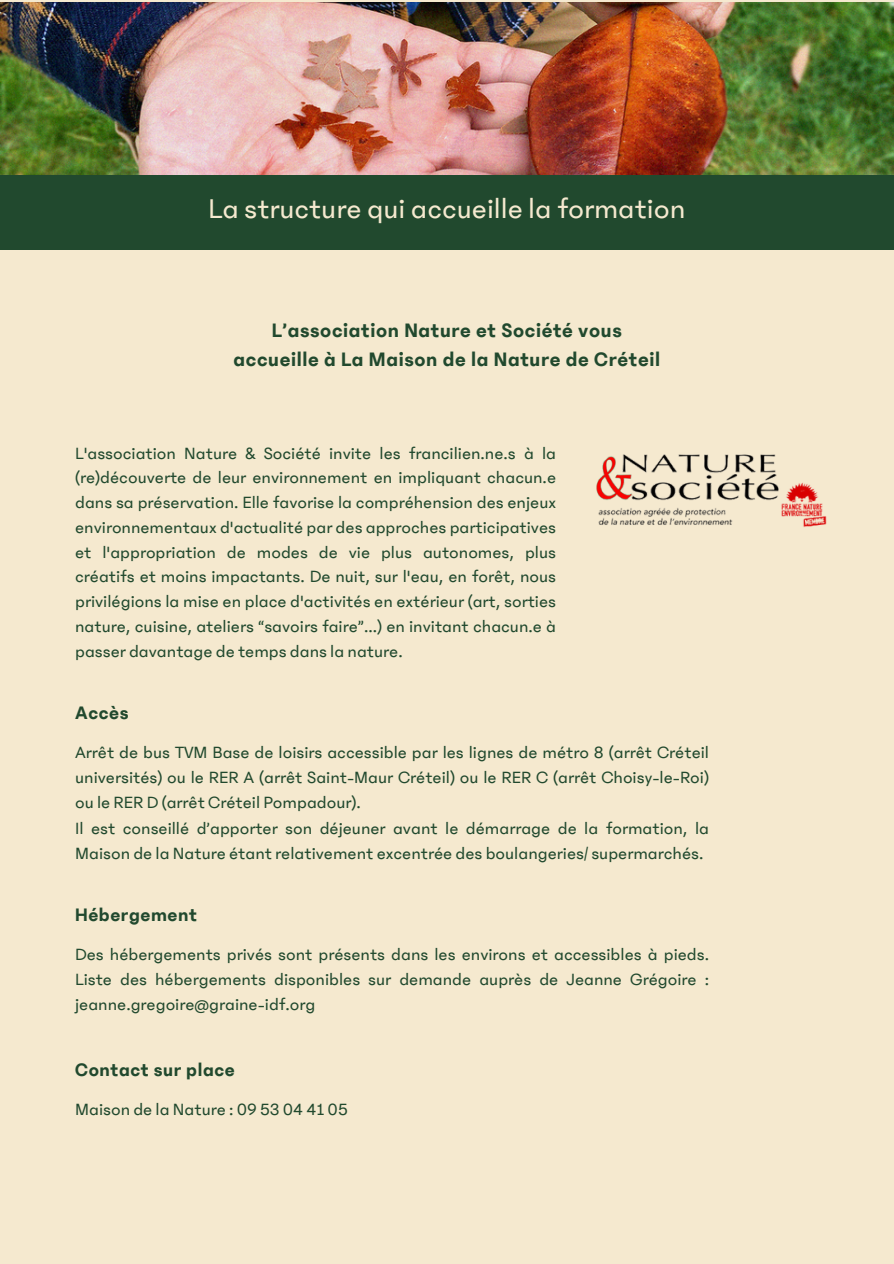
<style>
.page{position:relative;width:894px;height:1264px;background:#fff}
.page>*{position:absolute;margin:0;border:0;box-sizing:border-box;transform-origin:0 0}
.t1{font:30px "Phantom Sans 0.6";color:#f5e9cf}
.t2{font:600 21px/29.2px "Phantom Sans 0.6";letter-spacing:.03em;color:#21492e;text-align:center}
.t3{font:600 19.5px "Phantom Sans 0.6";letter-spacing:.03em;color:#21492e}
.t4{font:18px/24.8px "Phantom Sans 0.6";color:#21492e;text-align:justify}
</style>
<div class="page">
<div style="left:0;top:0;width:893px;height:1263px;background:#f5e9cf"></div>
<div style="left:0;top:171px;width:893px;height:78px;background:#21492e"></div>
<img style="left:0;top:3px;width:893px;height:171px">
<img style="left:596px;top:454px;width:231px;height:73px">
<p class="t1" style="left:208px;top:193px;width:479px">La structure qui accueille la formation</p>
<p class="t2" style="left:233px;top:316px;width:428px">L’association Nature et Société vous accueille à La Maison de la Nature de Créteil</p>
<p class="t4" style="left:75px;top:441px;width:482px">L'association Nature &amp; Société invite les francilien.ne.s à la (re)découverte de leur environnement en impliquant chacun.e dans sa préservation. Elle favorise la compréhension des enjeux environnementaux d'actualité par des approches participatives et l'appropriation de modes de vie plus autonomes, plus créatifs et moins impactants. De nuit, sur l'eau, en forêt, nous privilégions la mise en place d'activités en extérieur (art, sorties nature, cuisine, ateliers “savoirs faire”...) en invitant chacun.e à passer davantage de temps dans la nature.</p>
<p class="t3" style="left:75px;top:702px;width:55px">Accès</p>
<h2 class="t4" style="left:75px;top:740px;width:635px;line-height:25.2px">Arrêt de bus TVM Base de loisirs accessible par les lignes de métro 8 (arrêt Créteil universités) ou le RER A (arrêt Saint-Maur Créteil) ou le RER C (arrêt Choisy-le-Roi) ou le RER D (arrêt Créteil Pompadour).</h2>
<p class="t4" style="left:75px;top:815px;width:635px;line-height:25.2px">Il est conseillé d’apporter son déjeuner avant le démarrage de la formation, la<br>Maison de la Nature étant relativement excentrée des boulangeries/ supermarchés.</p>
<p class="t3" style="left:75px;top:904px;width:123px">Hébergement</p>
<h2 class="t4" style="left:75px;top:941px;width:635px;line-height:25.2px">Des hébergements privés sont présents dans les environs et accessibles à pieds.<br>Liste des hébergements disponibles sur demande auprès de Jeanne Grégoire : jeanne.gregoire@graine-idf.org</h2>
<p class="t3" style="left:75px;top:1059px;width:161px">Contact sur place</p>
<h2 class="t4" style="left:75px;top:1096px;width:274px">Maison de la Nature : 09 53 04 41 05</h2>
</div>
